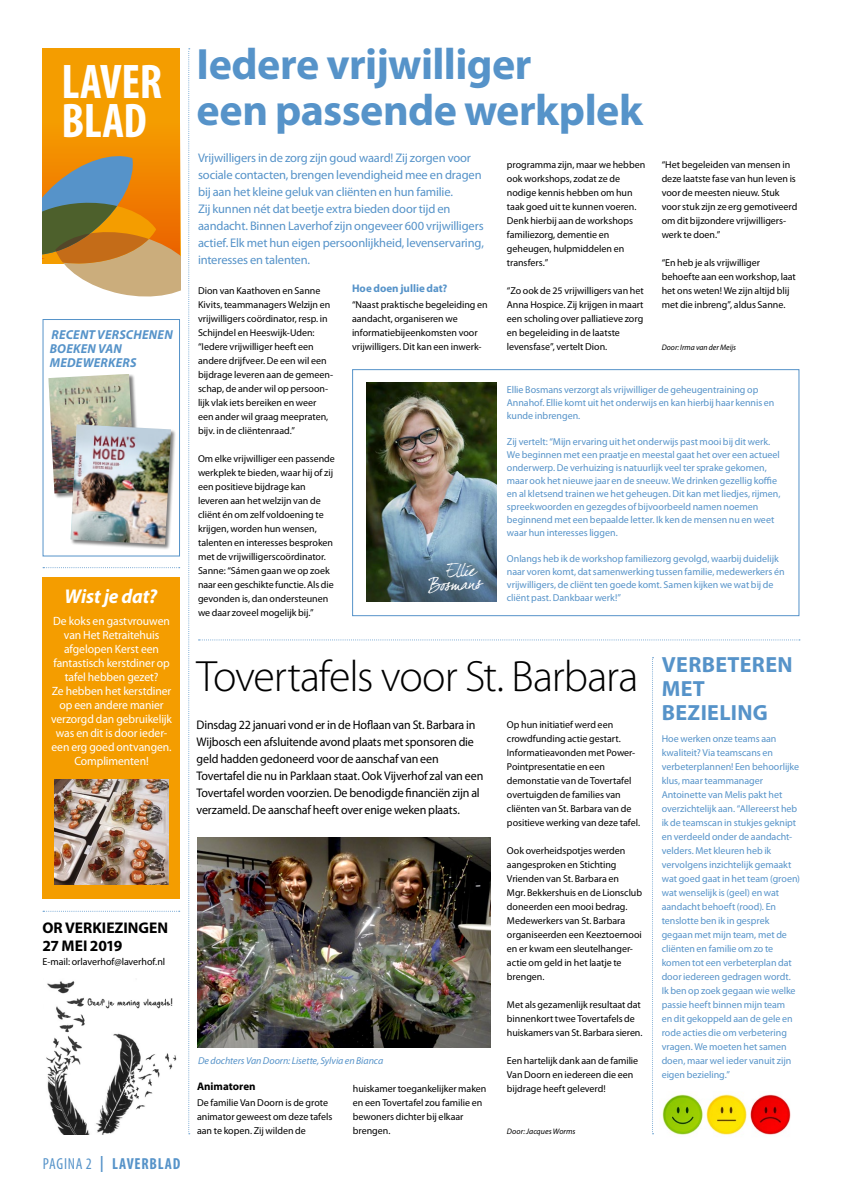
<style>
.page{position:relative;width:842px;height:1191px;background:#fff}
.page>*{position:absolute;margin:0;border:0;box-sizing:border-box;transform-origin:0 0}
.t1{font:700 condensed 48.9px/38.7px "Myriad Pro";letter-spacing:-.01em;color:#fff}
.t2{font:700 44px/46px "Myriad Pro";letter-spacing:-.015em;color:#5693c9}
.t3{font:300 44px "Myriad Pro";letter-spacing:-.025em;color:#000}
.t4{font:700 22px/24px "Myriad Pro";letter-spacing:.015em;color:#5693c9}
.t5{font:italic 700 20px "Myriad Pro";letter-spacing:-.005em;color:#fff}
.t6{font:17px/12.6px "Dear Joefour";color:#fff}
.t7{font:700 condensed 16px "Myriad Pro";letter-spacing:.05em;color:#5693c9}
.t8{font:700 15.5px/18px "Myriad Pro";color:#000}
.t9{font:italic 700 13px/14px "Myriad Pro";letter-spacing:.015em;color:#5693c9}
.t10{font:12.5px/17px "Myriad Pro";letter-spacing:-.01em;color:#5693c9}
.t11{font:12.5px/17px "Myriad Pro";letter-spacing:-.01em;color:#000;scale:.96 1}
.t12{font:12px/14px "Myriad Pro";letter-spacing:-.005em;color:#fff;text-align:center}
.t13{font:700 11px "Myriad Pro";color:#5693c9}
.t14{font:700 11px "Myriad Pro";color:#000}
.t15{font:10px/14px "Myriad Pro";color:#000}
.t16{font:10px/14px "Myriad Pro";color:#5693c9}
.t17{font:italic 10px "Myriad Pro";letter-spacing:-.005em;color:#5693c9}
.t18{font:italic 8px "Myriad Pro";letter-spacing:.005em;color:#000}
.s1{font-weight:400}
</style>
<div class="page">
<div style="left:43px;top:319px;width:137px;height:237px;border:1px solid #5693c9"></div>
<div style="left:352px;top:369px;width:447px;height:247px;border:1px solid #5693c9"></div>
<div style="left:43px;top:48px;width:137px;height:216px;background:#f49d00"></div>
<div style="left:43px;top:121px;width:137px;height:138px;background:#f49500"></div>
<svg style="left:43px;top:156px;width:137px;height:141px"></svg>
<svg style="left:188px;top:48px;width:2px;height:1086px"></svg>
<svg style="left:652px;top:657px;width:1px;height:477px"></svg>
<svg style="left:43px;top:567px;width:137px;height:1px"></svg>
<svg style="left:43px;top:910px;width:137px;height:1px"></svg>
<svg style="left:199px;top:639px;width:601px;height:1px"></svg>
<img style="left:366px;top:382px;width:130px;height:219px">
<img style="left:662px;top:1094px;width:129px;height:41px">
<img style="left:198px;top:837px;width:292px;height:210px">
<div style="left:42px;top:577px;width:138px;height:322px;background:#f49d00"></div>
<img style="left:54px;top:779px;width:115px;height:105px">
<div style="left:48px;top:374px;width:93px;height:125px;background:#000;opacity:.5"></div>
<img style="left:48px;top:374px;width:87px;height:119px">
<img style="left:46px;top:981px;width:131px;height:153px">
<div style="left:70px;top:424px;width:107px;height:126px;background:#000;opacity:.5"></div>
<img style="left:71px;top:424px;width:100px;height:120px">
<h1 class="t1" style="left:61px;top:62px;width:102px">LAVER<br>BLAD</h1>
<h3 class="t9" style="left:50px;top:327px;width:125px">RECENT VERSCHENEN<br>BOEKEN VAN<br>MEDEWERKERS</h3>
<h3 class="t5" style="left:65px;top:583px;width:94px">Wist je dat?</h3>
<p class="t12" style="left:51px;top:613px;width:123px">De koks en gastvrouwen van Het Retraitehuis afgelopen Kerst een fantastisch kerstdiner op tafel hebben gezet?<br>Ze hebben het kerstdiner op een andere manier verzorgd dan gebruikelijk was en dit is door ieder&shy;een erg goed ontvangen.<br>Complimenten!</p>
<h3 class="t8" style="left:42px;top:918px;width:127px">OR VERKIEZINGEN<br>27 MEI 2019</h3>
<p class="t15" style="left:42px;top:955px;width:124px">E-mail: orlaverhof@laverhof.nl</p>
<h3 class="t7" style="left:43px;top:1153px;width:139px"><span class="s1">PAGINA 2</span> | LAVERBLAD</h3>
<h2 class="t2" style="left:197px;top:40px;width:448px">Iedere vrijwilliger<br>een passende werkplek</h2>
<p class="t10" style="left:198px;top:149px;width:287px">Vrijwilligers in de zorg zijn goud waard! Zij zorgen voor sociale contacten, brengen levendigheid mee en dragen bij aan het kleine geluk van cliënten en hun familie.<br>Zij kunnen nét dat beetje extra bieden door tijd en aandacht. Binnen Laverhof zijn ongeveer 600 vrijwilligers actief. Elk met hun eigen persoonlijkheid, levenservaring, interesses en talenten.</p>
<p class="t15" style="left:198px;top:283px;width:137px">Dion van Kaathoven en Sanne<br>Kivits, teammanagers Welzijn en vrijwilligers coördinator, resp. in<br>Schijndel en Heeswijk-Uden: “Iedere vrijwilliger heeft een andere drijfveer. De een wil een bijdrage leveren aan de gemeen&shy;schap, de ander wil op persoon&shy;lijk vlak iets bereiken en weer een ander wil graag meepraten, bijv. in de cliëntenraad.”</p>
<p class="t15" style="left:198px;top:451px;width:138px">Om elke vrijwilliger een passende werkplek te bieden, waar hij of zij een positieve bijdrage kan leveren aan het welzijn van de cliënt én om zelf voldoening te krijgen, worden hun wensen, talenten en interesses besproken met de vrijwilligerscoördinator.<br>Sanne: “Sámen gaan we op zoek naar een geschikte functie. Als die gevonden is, dan ondersteunen we daar zoveel mogelijk bij.”</p>
<p class="t15" style="left:507px;top:157px;width:140px">programma zijn, maar we hebben ook workshops, zodat ze de nodige kennis hebben om hun taak goed uit te kunnen voeren.<br>Denk hierbij aan de workshops familiezorg, dementie en geheugen, hulpmiddelen en transfers.”</p>
<p class="t15" style="left:507px;top:283px;width:138px">“Zo ook de 25 vrijwilligers van het<br>Anna Hospice. Zij krijgen in maart een scholing over palliatieve zorg en begeleiding in de laatste levensfase”, vertelt Dion.</p>
<p class="t15" style="left:662px;top:157px;width:137px">“Het begeleiden van mensen in deze laatste fase van hun leven is voor de meesten nieuw. Stuk voor stuk zijn ze erg gemotiveerd om dit bijzondere vrijwilligers&shy;werk te doen.”</p>
<p class="t15" style="left:662px;top:255px;width:136px">“En heb je als vrijwilliger behoefte aan een workshop, laat het ons weten! We zijn altijd blij met die inbreng”, aldus Sanne.</p>
<p class="t18" style="left:662px;top:342px;width:76px">Door: Irma van der Meijs</p>
<p class="t13" style="left:352px;top:281px;width:97px">Hoe doen jullie dat?</p>
<p class="t15" style="left:352px;top:297px;width:137px">“Naast praktische begeleiding en aandacht, organiseren we informatiebijeenkomsten voor vrijwilligers. Dit kan een inwerk-</p>
<p class="t16" style="left:507px;top:382px;width:269px;line-height:13px">Ellie Bosmans verzorgt als vrijwilliger de geheugentraining op<br>Annahof. Ellie komt uit het onderwijs en kan hierbij haar kennis en kunde inbrengen.</p>
<p class="t16" style="left:507px;top:434px;width:275px;line-height:13px">Zij vertelt: “Mijn ervaring uit het onderwijs past mooi bij dit werk.<br>We beginnen met een praatje en meestal gaat het over een actueel onderwerp. De verhuizing is natuurlijk veel ter sprake gekomen, maar ook het nieuwe jaar en de sneeuw. We drinken gezellig koffie en al kletsend trainen we het geheugen. Dit kan met liedjes, rijmen, spreekwoorden en gezegdes of bijvoorbeeld namen noemen beginnend met een bepaalde letter. Ik ken de mensen nu en weet waar hun interesses liggen.</p>
<p class="t16" style="left:507px;top:551px;width:279px;line-height:13px">Onlangs heb ik de workshop familiezorg gevolgd, waarbij duidelijk naar voren komt, dat samenwerking tussen familie, medewerkers én vrijwilligers, de cliënt ten goede komt. Samen kijken we wat bij de cliënt past. Dankbaar werk!”</p>
<h3 class="t6" style="left:428px;top:566px;width:55px;text-indent:19px;rotate:-3deg">Ellie<br>Bosmans</h3>
<h2 class="t3" style="left:197px;top:652px;width:443px">Tovertafels voor St. Barbara</h2>
<p class="t11" style="left:197px;top:716px;width:300px">Dinsdag 22 januari vond er in de Hoflaan van St. Barbara in Wijbosch een afsluitende avond plaats met sponsoren die geld hadden gedoneerd voor de aanschaf van een Tovertafel die nu in Parklaan staat. Ook Vijverhof zal van een Tovertafel worden voorzien. De benodigde financiën zijn al verzameld. De aanschaf heeft over enige weken plaats.</p>
<p class="t17" style="left:198px;top:1055px;width:187px">De dochters Van Doorn: Lisette, Sylvia en Bianca</p>
<p class="t14" style="left:197px;top:1079px;width:60px">Animatoren</p>
<p class="t15" style="left:197px;top:1095px;width:137px">De familie Van Doorn is de grote animator geweest om deze tafels aan te kopen. Zij wilden de</p>
<p class="t15" style="left:353px;top:1081px;width:135px">huiskamer toegankelijker maken en een Tovertafel zou familie en bewoners dichter bij elkaar brengen.</p>
<p class="t15" style="left:507px;top:717px;width:135px">Op hun initiatief werd een crowdfunding actie gestart.<br>Informatieavonden met Power-<br>Pointpresentatie en een demonstatie van de Tovertafel overtuigden de families van cliënten van St. Barbara van de positieve werking van deze tafel.</p>
<p class="t15" style="left:507px;top:843px;width:137px">Ook overheidspotjes werden aangesproken en Stichting<br>Vrienden van St. Barbara en<br>Mgr. Bekkershuis en de Lionsclub doneerden een mooi bedrag.<br>Medewerkers van St. Barbara organiseerden een Keeztoernooi en er kwam een sleutelhanger&shy;actie om geld in het laatje te brengen.</p>
<p class="t15" style="left:507px;top:997px;width:137px">Met als gezamenlijk resultaat dat binnenkort twee Tovertafels de huiskamers van St. Barbara sieren.</p>
<p class="t15" style="left:507px;top:1053px;width:133px">Een hartelijk dank aan de familie<br>Van Doorn en iedereen die een bijdrage heeft geleverd!</p>
<p class="t18" style="left:507px;top:1126px;width:70px">Door: Jacques Worms</p>
<h3 class="t4" style="left:662px;top:652px;width:132px">VERBETEREN<br>MET<br>BEZIELING</h3>
<p class="t16" style="left:662px;top:731px;width:140px">Hoe werken onze teams aan kwaliteit? Via teamscans en verbeterplannen! Een behoorlijke klus, maar teammanager<br>Antoinette van Melis pakt het overzichtelijk aan. “Allereerst heb ik de teamscan in stukjes geknipt en verdeeld onder de aandacht&shy;velders. Met kleuren heb ik vervolgens inzichtelijk gemaakt wat goed gaat in het team (groen) wat wenselijk is (geel) en wat aandacht behoeft (rood). En tenslotte ben ik in gesprek gegaan met mijn team, met de cliënten en familie om zo te komen tot een verbeterplan dat door iedereen gedragen wordt.<br>Ik ben op zoek gegaan wie welke passie heeft binnen mijn team<br>en dit gekoppeld aan de gele en rode acties die om verbetering vragen. We moeten het samen doen, maar wel ieder vanuit zijn eigen bezieling.”</p>
</div>
